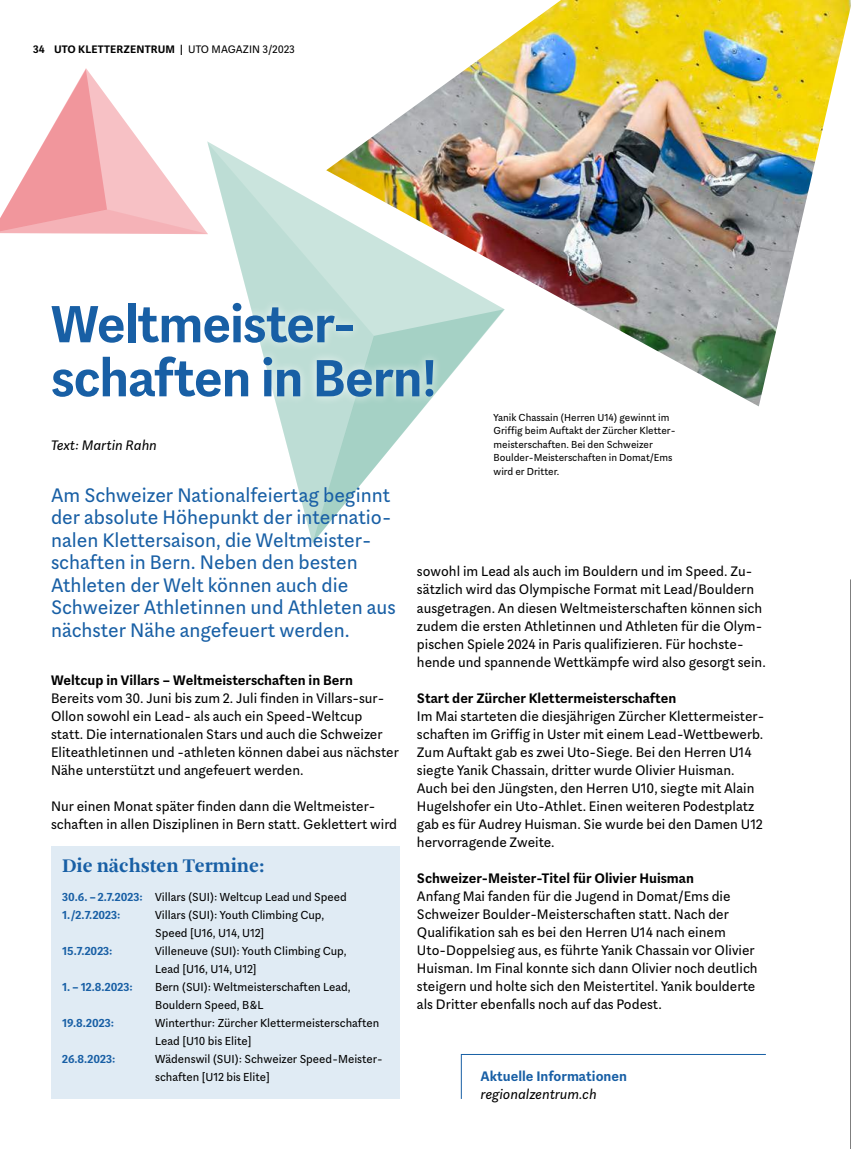
<style>
.page{position:relative;width:851px;height:1149px;background:#fff}
.page>*{position:absolute;margin:0;border:0;box-sizing:border-box;transform-origin:0 0}
.t1{font:700 54px/54px "Aspen";letter-spacing:-.025em;color:#185fa5}
.t2{font:20.25px/22.5px "Aspen";color:#185fa5}
.t3{font:700 20.25px "Arnhem";color:#185fa5}
.t4{font:14.25px/18px "Aspen";color:#000}
.t5{font:700 14.25px "Aspen";color:#000}
.t6{font:italic 14.25px "Aspen";color:#000}
.t7{font:700 14.25px "Aspen";color:#185fa5}
.t8{font:12px/18px "Aspen";color:#000}
.t9{font:700 12px "Aspen";color:#185fa5}
.t10{font:700 11.25px "Aspen";letter-spacing:.01em;color:#000}
.t11{font:10.5px/13.5px "Aspen";color:#000}
.s1{font-weight:400}
.s2{font-weight:700;color:#185fa5}
</style>
<div class="page">
<svg style="left:208px;top:143px;width:118px;height:398px"></svg>
<svg style="left:312px;top:407px;width:112px;height:136px"></svg>
<svg style="left:0;top:68px;width:208px;height:166px"></svg>
<div style="left:43px;top:293px;width:400px;height:114px;background:#fff;opacity:.75"></div>
<div style="left:51px;top:846px;width:349px;height:252px;background:#e0ebf4"></div>
<img style="left:326px;top:0;width:524px;height:406px">
<svg style="left:850px;top:579px;width:1px;height:569px"></svg>
<svg style="left:460px;top:1054px;width:306px;height:45px"></svg>
<p class="t10" style="left:33px;top:42px;width:263px">34 UTO KLETTERZENTRUM | <span class="s1">UTO MAGAZIN 3/2023</span></p>
<h1 class="t1" style="left:51px;top:296px;width:388px">Weltmeister&shy;schaften in Bern!</h1>
<p class="t6" style="left:51px;top:436px;width:107px">Text: Martin Rahn</p>
<p class="t11" style="left:493px;top:410px;width:183px">Yanik Chassain (Herren U14) gewinnt im Griffig beim Auftakt der Zürcher Kletter&shy;meisterschaften. Bei den Schweizer Boulder-Meisterschaften in Domat/Ems wird er Dritter.</p>
<p class="t2" style="left:51px;top:483px;width:346px">Am Schweizer Nationalfeiertag beginnt der absolute Höhepunkt der internatio&shy;nalen Klettersaison, die Weltmeister&shy;schaften in Bern. Neben den besten Athleten der Welt können auch die Schweizer Athletinnen und Athleten aus nächster Nähe angefeuert werden.</p>
<p class="t5" style="left:51px;top:670px;width:303px">Weltcup in Villars – Weltmeisterschaften in Bern</p>
<p class="t4" style="left:51px;top:688px;width:349px">Bereits vom 30. Juni bis zum 2. Juli finden in Villars-sur-Ollon sowohl ein Lead- als auch ein Speed-Weltcup<br>statt. Die internationalen Stars und auch die Schweizer Eliteathletinnen und -athleten können dabei aus nächster Nähe unterstützt und angefeuert werden.</p>
<p class="t4" style="left:51px;top:796px;width:347px">Nur einen Monat später finden dann die Weltmeister&shy;schaften in allen Disziplinen in Bern statt. Geklettert wird</p>
<h2 class="t3" style="left:62px;top:853px;width:204px">Die nächsten Termine:</h2>
<p class="t8" style="left:62px;top:887px;width:286px"><span class="s2">30.6. – 2.7.2023:</span> Villars (SUI): Weltcup Lead und Speed<br><span class="s2">1./2.7.2023:</span></p>
<p class="t8" style="left:155px;top:905px;width:170px">Villars (SUI): Youth Climbing Cup,<br>Speed [U16, U14, U12]</p>
<p class="t9" style="left:62px;top:942px;width:52px">15.7.2023:</p>
<p class="t8" style="left:155px;top:941px;width:193px">Villeneuve (SUI): Youth Climbing Cup,<br>Lead [U16, U14, U12]</p>
<p class="t9" style="left:62px;top:978px;width:72px">1. – 12.8.2023:</p>
<p class="t8" style="left:155px;top:977px;width:197px">Bern (SUI): Weltmeisterschaften Lead,<br>Bouldern Speed, B&amp;L</p>
<p class="t9" style="left:62px;top:1014px;width:53px">19.8.2023:</p>
<p class="t8" style="left:155px;top:1013px;width:225px">Winterthur: Zürcher Klettermeisterschaften<br>Lead [U10 bis Elite]</p>
<p class="t9" style="left:62px;top:1050px;width:55px">26.8.2023:</p>
<p class="t8" style="left:155px;top:1049px;width:229px">Wädenswil (SUI): Schweizer Speed-Meister&shy;schaften [U12 bis Elite]</p>
<p class="t4" style="left:417px;top:562px;width:350px">sowohl im Lead als auch im Bouldern und im Speed. Zu&shy;sätzlich wird das Olympische Format mit Lead/Bouldern ausgetragen. An diesen Weltmeisterschaften können sich zudem die ersten Athletinnen und Athleten für die Olym&shy;pischen Spiele 2024 in Paris qualifizieren. Für hochste&shy;hende und spannende Wettkämpfe wird also gesorgt sein.</p>
<p class="t5" style="left:417px;top:688px;width:261px">Start der Zürcher Klettermeisterschaften</p>
<p class="t4" style="left:417px;top:706px;width:349px">Im Mai starteten die diesjährigen Zürcher Klettermeister&shy;schaften im Griffig in Uster mit einem Lead-Wettbewerb.<br>Zum Auftakt gab es zwei Uto-Siege. Bei den Herren U14 siegte Yanik Chassain, dritter wurde Olivier Huisman.<br>Auch bei den Jüngsten, den Herren U10, siegte mit Alain Hugelshofer ein Uto-Athlet. Einen weiteren Podestplatz gab es für Audrey Huisman. Sie wurde bei den Damen U12 hervorragende Zweite.</p>
<p class="t5" style="left:417px;top:868px;width:278px">Schweizer-Meister-Titel für Olivier Huisman</p>
<p class="t4" style="left:417px;top:886px;width:342px">Anfang Mai fanden für die Jugend in Domat/Ems die Schweizer Boulder-Meisterschaften statt. Nach der Qualifikation sah es bei den Herren U14 nach einem Uto-Doppelsieg aus, es führte Yanik Chassain vor Olivier Huisman. Im Final konnte sich dann Olivier noch deutlich steigern und holte sich den Meistertitel. Yanik boulderte als Dritter ebenfalls noch auf das Podest.</p>
<p class="t7" style="left:480px;top:1066px;width:148px">Aktuelle Informationen</p>
<p class="t6" style="left:480px;top:1084px;width:117px">regionalzentrum.ch</p>
</div>
